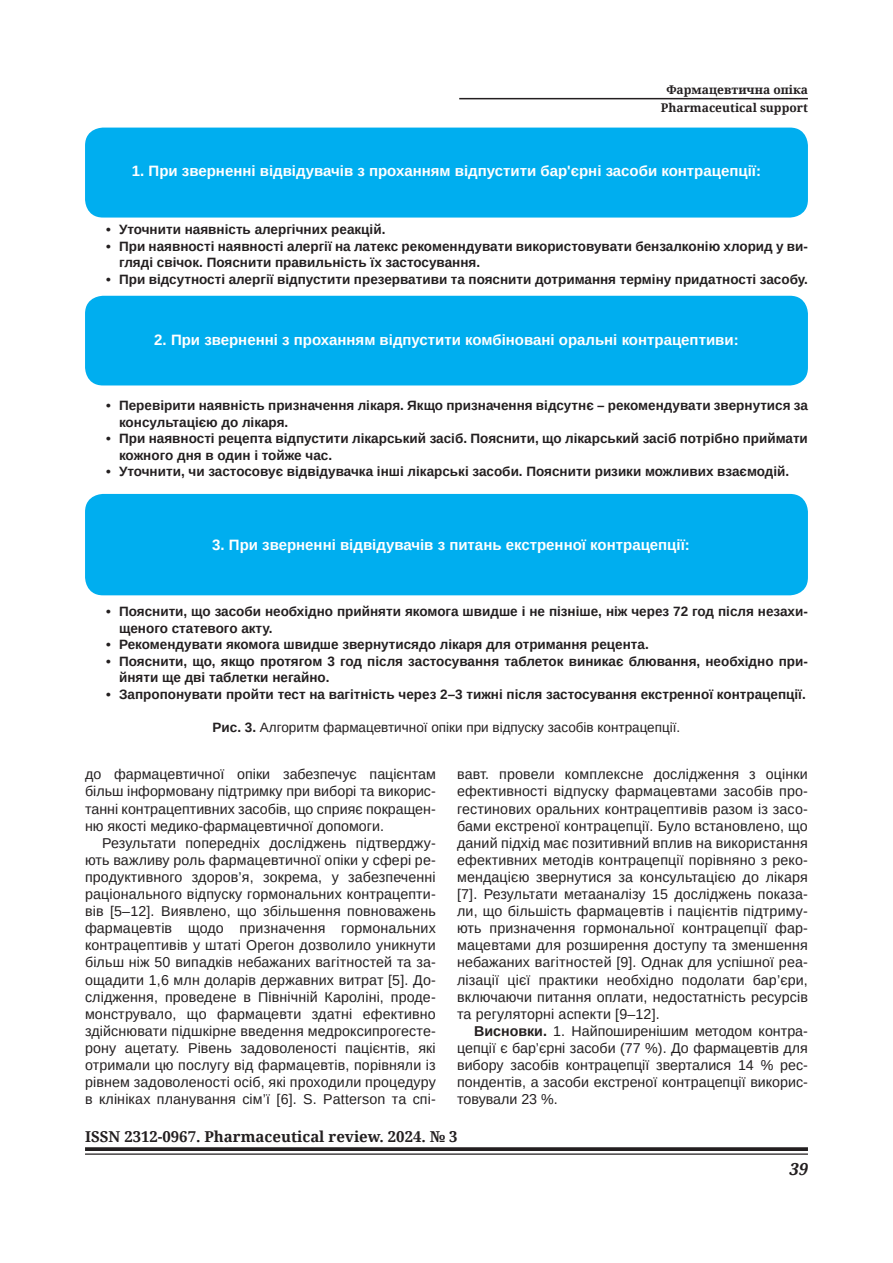
<style>
.page{position:relative;width:893px;height:1263px;background:#fff}
.page>*{position:absolute;margin:0;border:0;box-sizing:border-box;transform-origin:0 0}
.t1{font:italic 700 16.5px "Noto Serif";color:#231f20}
._1_РИС{font:700 15px "Arimo";color:#fff}
.t2{font:700 15px "Noto Serif";color:#231f20}
._1_TEXT{font:14.25px/17.1px "Arimo";color:#231f20;text-align:justify}
.t3{font:700 13.5px/16.5px "Arimo";color:#231f20}
._1_РИС-2{font:13.5px "Arimo";color:#231f20}
.t4{font:700 12px/18.1px "Noto Serif";color:#231f20;text-align:center}
.s1{font-weight:700}
</style>
<div class="page">
<svg style="left:85px;top:1147px;width:723px;height:4px;background:#302c2d"></svg>
<hr style="left:85px;top:1153px;width:723px;height:2px;background:#231f20">
<hr style="left:459px;top:98px;width:349px;height:1px;background:#231f20">
<div style="left:85px;top:128px;width:723px;height:90px;background:#00aeef;border-radius:18px"></div>
<div style="left:85px;top:296px;width:723px;height:89px;background:#00aeef;border-radius:18px"></div>
<div style="left:85px;top:494px;width:723px;height:101px;background:#00aeef;border-radius:18px"></div>
<p class="t4" style="left:661px;top:80px;width:149px">Фармацевтична опіка<br>Pharmaceutical support</p>
<p class="_1_РИС" style="left:132px;top:161px;width:631px">1. При зверненні відвідувачів з проханням відпустити бар'єрні засоби контрацепції:</p>
<p class="t3" style="left:106px;top:221px;width:281px">• Уточнити наявність алергічних реакцій.</p>
<p class="t3" style="left:119px;top:238px;width:690px;text-indent:-13px">• При наявності наявності алергії на латекс рекоменндувати використовувати бензалконію хлорид у ви&shy;гляді свічок. Пояснити правильність їх застосування.</p>
<p class="t3" style="left:106px;top:271px;width:703px">• При відсутності алергії відпустити презервативи та пояснити дотримання терміну придатності засобу.</p>
<p class="_1_РИС" style="left:154px;top:329px;width:586px">2. При зверненні з проханням відпустити комбіновані оральні контрацептиви:</p>
<p class="t3" style="left:119px;top:398px;width:690px;text-indent:-13px">• Перевірити наявність призначення лікаря. Якщо призначення відсутнє – рекомендувати звернутися за консультацією до лікаря.</p>
<p class="t3" style="left:119px;top:431px;width:690px;text-indent:-13px">• При наявності рецепта відпустити лікарський засіб. Пояснити, що лікарський засіб потрібно приймати кожного дня в один і тойже час.</p>
<p class="t3" style="left:106px;top:464px;width:684px">• Уточнити, чи застосовує відвідувачка інші лікарські засоби. Пояснити ризики можливих взаємодій.</p>
<p class="_1_РИС" style="left:212px;top:535px;width:479px">3. При зверненні відвідувачів з питань екстренної контрацепції:</p>
<p class="t3" style="left:119px;top:604px;width:690px;text-indent:-13px">• Пояснити, що засоби необхідно прийняти якомога швидше і не пізніше, ніж через 72 год після незахи&shy;щеного статевого акту.</p>
<p class="t3" style="left:106px;top:637px;width:544px">• Рекомендувати якомога швидше звернутисядо лікаря для отримання рецента.</p>
<p class="t3" style="left:119px;top:653px;width:690px;text-indent:-13px">• Пояснити, що, якщо протягом 3 год після застосування таблеток виникає блювання, необхідно при&shy;йняти ще дві таблетки негайно.</p>
<p class="t3" style="left:106px;top:686px;width:701px">• Запропонувати пройти тест на вагітність через 2–3 тижні після застосування екстренної контрацепції.</p>
<p class="_1_РИС-2" style="left:213px;top:719px;width:469px"><span class="s1">Рис. 3.</span> Алгоритм фармацевтичної опіки при відпуску засобів контрацепції.</p>
<p class="_1_TEXT" style="left:85px;top:766px;width:352px">до фармацевтичної опіки забезпечує пацієнтам більш інформовану підтримку при виборі та викорис&shy;танні контрацептивних засобів, що сприяє покращен&shy;ню якості медико-фармацевтичної допомоги.</p>
<p class="_1_TEXT" style="left:85px;top:834px;width:352px;text-indent:17px">Результати попередніх досліджень підтверджу&shy;ють важливу роль фармацевтичної опіки у сфері ре&shy;продуктивного здоров’я, зокрема, у забезпеченні раціонального відпуску гормональних контрацепти&shy;вів [5–12]. Виявлено, що збільшення повноважень фармацевтів щодо призначення гормональних контрацептивів у штаті Орегон дозволило уникнути більш ніж 50 випадків небажаних вагітностей та за&shy;ощадити 1,6 млн доларів державних витрат [5]. До&shy;слідження, проведене в Північній Кароліні, проде&shy;монструвало, що фармацевти здатні ефективно здійснювати підшкірне введення медроксипрогесте&shy;рону ацетату. Рівень задоволеності пацієнтів, які отримали цю послугу від фармацевтів, порівняли із рівнем задоволеності осіб, які проходили процедуру в клініках планування сім’ї [6]. S. Patterson та спі-</p>
<p class="_1_TEXT" style="left:457px;top:766px;width:352px">вавт. провели комплексне дослідження з оцінки ефективності відпуску фармацевтами засобів про&shy;гестинових оральних контрацептивів разом із засо&shy;бами екстреної контрацепції. Було встановлено, що даний підхід має позитивний вплив на використання ефективних методів контрацепції порівняно з реко&shy;мендацією звернутися за консультацією до лікаря [7]. Результати метааналізу 15 досліджень показа&shy;ли, що більшість фармацевтів і пацієнтів підтриму&shy;ють призначення гормональної контрацепції фар&shy;мацевтами для розширення доступу та зменшення небажаних вагітностей [9]. Однак для успішної реа&shy;лізації цієї практики необхідно подолати бар’єри, включаючи питання оплати, недостатність ресурсів та регуляторні аспекти [9–12].</p>
<p class="_1_TEXT" style="left:457px;top:1022px;width:352px;text-indent:17px"><span class="s1">Висновки.</span> 1. Найпоширенішим методом контра&shy;цепції є бар’єрні засоби (77 %). До фармацевтів для вибору засобів контрацепції зверталися 14 % рес&shy;пондентів, а засоби екстреної контрацепції викорис&shy;товували 23 %.</p>
<p class="t2" style="left:85px;top:1125px;width:374px">ISSN 2312-0967. Pharmaceutical review. 2024. № 3</p>
<p class="t1" style="left:789px;top:1158px;width:20px">39</p>
</div>
